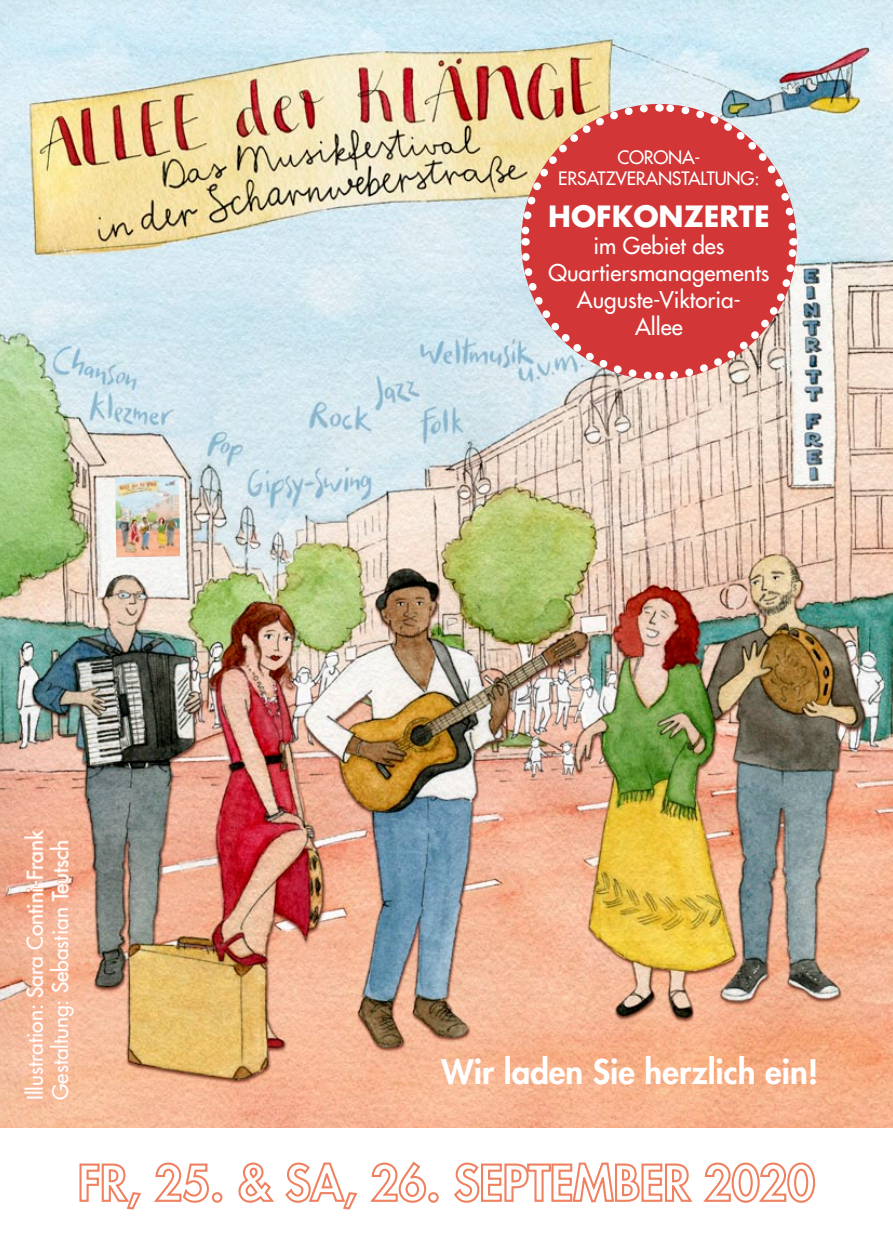
<style>
.page{position:relative;width:893px;height:1259px;background:#fff}
.page>*{position:absolute;margin:0;border:0;box-sizing:border-box;transform-origin:0 0}
.t1{font:800 33px "Futura Std";color:#fff}
.t2{font:700 28.5px "Futura Std";color:#fff}
.t3{font:500 22.5px/27px "Futura Std";color:#fff;text-align:center}
.t4{font:500 21px/25.2px "Futura Std";color:#fff}
.t5{font:500 18px/21.6px "Futura Std";letter-spacing:.13em;color:#fff;text-align:center}
</style>
<div class="page">
<img style="left:0;top:0;width:893px;height:1127px">
<svg style="left:517px;top:100px;width:284px;height:284px;background:#d36562"></svg>
<img style="left:115px;top:477px;width:65px;height:80px">
<svg style="left:79px;top:1163px;width:62px;height:47px"></svg>
<svg style="left:154px;top:1162px;width:55px;height:41px"></svg>
<div style="left:212px;top:1192px;width:10px;height:10px;border:2px solid #ef8160;border-radius:50%"></div>
<svg style="left:238px;top:1162px;width:36px;height:41px"></svg>
<svg style="left:285px;top:1162px;width:73px;height:48px"></svg>
<svg style="left:370px;top:1161px;width:57px;height:42px"></svg>
<div style="left:428px;top:1192px;width:11px;height:10px;border:2px solid #ef8160;border-radius:50%"></div>
<svg style="left:454px;top:1162px;width:239px;height:41px"></svg>
<svg style="left:703px;top:1162px;width:113px;height:41px"></svg>
<img style="left:0;top:686px;width:197px;height:415px">
<p class="t4" style="left:23px;top:1100px;width:271px;rotate:-90deg">Illustration: Sara Contini-Frank<br>Gestaltung: Sebastian Teutsch</p>
<p class="t5" style="left:558px;top:146px;width:203px">Corona-<br>Ersatzveranstaltung:</p>
<h2 class="t2" style="left:548px;top:197px;width:223px">HOFKONZERTE</h2>
<p class="t3" style="left:548px;top:232px;width:223px">im Gebiet des<br>Quartiersmanagements<br>Auguste-Viktoria-<br>Allee</p>
<h1 class="t1" style="left:442px;top:1051px;width:378px">Wir laden Sie herzlich ein!</h1>
</div>
